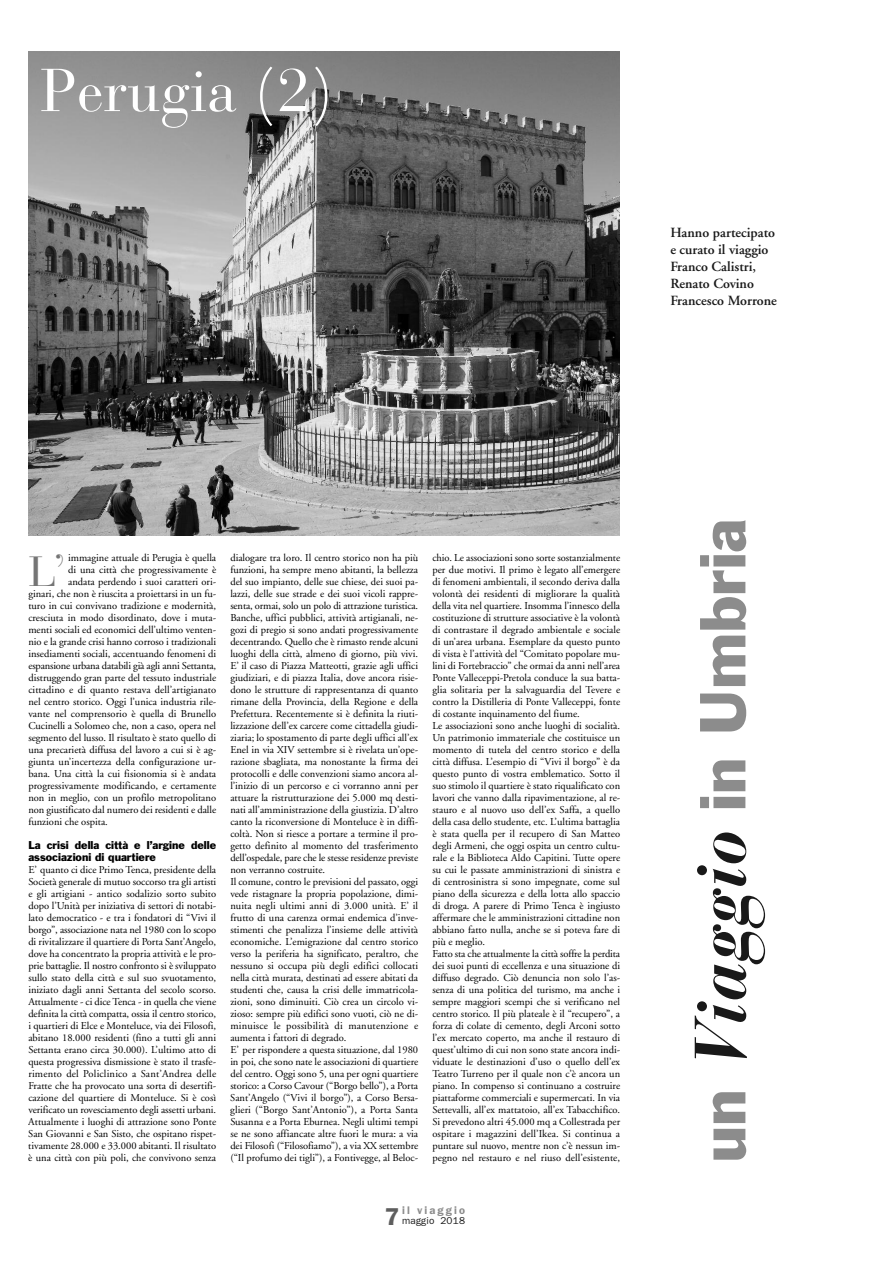
<style>
.page{position:relative;width:879px;height:1276px;background:#fff}
.page>*{position:absolute;margin:0;border:0;box-sizing:border-box;transform-origin:0 0}
.t1{font:60px "Franklin Gothic Std";color:#8c8c8c}
.t2{font:60px "Bauer Bodoni";color:#fff}
.t3{font:41.9px "Bauer Bodoni";color:#757575}
.t4{font:600 24.5px "ITC Franklin Gothic Std";color:#5e5e5e}
.t5{font:600 14px/17px "Adobe Garamond";color:#191919}
.t6{font:600 11.1px "ITC Franklin Gothic Std";letter-spacing:.19em;color:#8c8c8c}
.t7{font:10.5px/12px "Adobe Garamond";color:#000}
.t8{font:10.5px/12px "Franklin Gothic Std";color:#000}
.t9{font:10px "ITC Franklin Gothic Std";letter-spacing:.02em;color:#191919}
.s1{font-size:44px}
.s2{font-family:"Bauer Bodoni";font-weight:700;font-style:italic;font-size:72px;color:#191919}
</style>
<div class="page">
<img style="left:28px;top:51px;width:592px;height:484px">
<h1 class="t2" style="left:40px;top:55px;width:295px">Perugia (2)</h1>
<h3 class="t5" style="left:670px;top:224px;width:108px">Hanno partecipato e curato il viaggio<br>Franco Calistri,<br>Renato Covino<br>Francesco Morrone</h3>
<p class="t7" style="left:68px;top:552px;width:150px">immagine attuale di Perugia è quella</p>
<p class="t7" style="left:68px;top:564px;width:150px">di una città che progressivamente è</p>
<p class="t7" style="left:68px;top:576px;width:150px">andata perdendo i suoi caratteri ori-</p>
<p class="t7" style="left:28px;top:588px;width:189px">ginari, che non è riuscita a proiettarsi in un fu-</p>
<p class="t7" style="left:28px;top:600px;width:189px">turo in cui convivano tradizione e modernità,</p>
<p class="t7" style="left:28px;top:612px;width:189px">cresciuta in modo disordinato, dove i muta-</p>
<p class="t7" style="left:28px;top:624px;width:189px">menti sociali ed economici dell’ultimo venten-</p>
<p class="t7" style="left:28px;top:636px;width:189px">nio e la grande crisi hanno corroso i tradizionali</p>
<p class="t7" style="left:28px;top:648px;width:189px">insediamenti sociali, accentuando fenomeni di</p>
<p class="t7" style="left:28px;top:660px;width:189px">espansione urbana databili già agli anni Settanta,</p>
<p class="t7" style="left:28px;top:672px;width:189px">distruggendo gran parte del tessuto industriale</p>
<p class="t7" style="left:28px;top:684px;width:189px">cittadino e di quanto restava dell’artigianato</p>
<p class="t7" style="left:28px;top:696px;width:189px">nel centro storico. Oggi l’unica industria rile-</p>
<p class="t7" style="left:28px;top:708px;width:189px">vante nel comprensorio è quella di Brunello</p>
<p class="t7" style="left:28px;top:720px;width:189px">Cucinelli a Solomeo che, non a caso, opera nel</p>
<p class="t7" style="left:28px;top:732px;width:189px">segmento del lusso. Il risultato è stato quello di</p>
<p class="t7" style="left:28px;top:744px;width:189px">una precarietà diffusa del lavoro a cui si è ag-</p>
<p class="t7" style="left:28px;top:756px;width:189px">giunta un’incertezza della configurazione ur-</p>
<p class="t7" style="left:28px;top:768px;width:189px">bana. Una città la cui fisionomia si è andata</p>
<p class="t7" style="left:28px;top:780px;width:189px">progressivamente modificando, e certamente</p>
<p class="t7" style="left:28px;top:792px;width:189px">non in meglio, con un profilo metropolitano</p>
<p class="t7" style="left:28px;top:804px;width:189px">non giustificato dal numero dei residenti e dalle</p>
<p class="t7" style="left:28px;top:816px;width:81px">funzioni che ospita.</p>
<p class="t8" style="left:28px;top:839px;width:189px">La crisi della città e l’argine delle associazioni di quartiere</p>
<p class="t7" style="left:28px;top:864px;width:189px;text-align:justify">E’ quanto ci dice Primo Tenca, presidente della Società generale di mutuo soccorso tra gli artisti e gli artigiani - antico sodalizio sorto subito dopo l’Unità per iniziativa di settori di notabi&shy;lato democratico - e tra i fondatori di “Vivi il borgo”, associazione nata nel 1980 con lo scopo di rivitalizzare il quartiere di Porta Sant’Angelo, dove ha concentrato la propria attività e le pro&shy;prie battaglie. Il nostro confronto si è sviluppato sullo stato della città e sul suo svuotamento, iniziato dagli anni Settanta del secolo scorso.<br>Attualmente - ci dice Tenca - in quella che viene definita la città compatta, ossia il centro storico, i quartieri di Elce e Monteluce, via dei Filosofi, abitano 18.000 residenti (fino a tutti gli anni Settanta erano circa 30.000). L’ultimo atto di questa progressiva dismissione è stato il trasfe&shy;rimento del Policlinico a Sant’Andrea delle Fratte che ha provocato una sorta di desertifi&shy;cazione del quartiere di Monteluce. Si è così verificato un rovesciamento degli assetti urbani.<br>Attualmente i luoghi di attrazione sono Ponte San Giovanni e San Sisto, che ospitano rispet&shy;tivamente 28.000 e 33.000 abitanti. Il risultato è una città con più poli, che convivono senza</p>
<h2 class="t3" style="left:28px;top:546px;width:39px">L<span class="s1">’</span></h2>
<p class="t7" style="left:230px;top:552px;width:189px">dialogare tra loro. Il centro storico non ha più funzioni, ha sempre meno abitanti, la bellezza del suo impianto, delle sue chiese, dei suoi pa&shy;lazzi, delle sue strade e dei suoi vicoli rappre&shy;senta, ormai, solo un polo di attrazione turistica.<br>Banche, uffici pubblici, attività artigianali, ne&shy;gozi di pregio si sono andati progressivamente decentrando. Quello che è rimasto rende alcuni luoghi della città, almeno di giorno, più vivi.<br>E’ il caso di Piazza Matteotti, grazie agli uffici giudiziari, e di piazza Italia, dove ancora risie&shy;dono le strutture di rappresentanza di quanto rimane della Provincia, della Regione e della Prefettura. Recentemente si è definita la riuti&shy;lizzazione dell’ex carcere come cittadella giudi&shy;ziaria; lo spostamento di parte degli uffici all’ex Enel in via XIV settembre si è rivelata un’ope&shy;razione sbagliata, ma nonostante la firma dei protocolli e delle convenzioni siamo ancora al&shy;l’inizio di un percorso e ci vorranno anni per attuare la ristrutturazione dei 5.000 mq desti&shy;nati all’amministrazione della giustizia. D’altro canto la riconversione di Monteluce è in diffi&shy;coltà. Non si riesce a portare a termine il pro&shy;getto definito al momento del trasferimento dell’ospedale, pare che le stesse residenze previste non verranno costruite.<br>Il comune, contro le previsioni del passato, oggi vede ristagnare la propria popolazione, dimi&shy;nuita negli ultimi anni di 3.000 unità. E’ il frutto di una carenza ormai endemica d’inve&shy;stimenti che penalizza l’insieme delle attività economiche. L’emigrazione dal centro storico verso la periferia ha significato, peraltro, che nessuno si occupa più degli edifici collocati nella città murata, destinati ad essere abitati da studenti che, causa la crisi delle immatricola&shy;zioni, sono diminuiti. Ciò crea un circolo vi&shy;zioso: sempre più edifici sono vuoti, ciò ne di&shy;minuisce le possibilità di manutenzione e aumenta i fattori di degrado.<br>E’ per rispondere a questa situazione, dal 1980 in poi, che sono nate le associazioni di quartiere del centro. Oggi sono 5, una per ogni quartiere storico: a Corso Cavour (“Borgo bello”), a Porta Sant’Angelo (“Vivi il borgo”), a Corso Bersa&shy;glieri (“Borgo Sant’Antonio”), a Porta Santa Susanna e a Porta Eburnea. Negli ultimi tempi se ne sono affiancate altre fuori le mura: a via dei Filosofi (“Filosofiamo”), a via XX settembre (“Il profumo dei tigli”), a Fontivegge, al Beloc-</p>
<p class="t7" style="left:432px;top:552px;width:189px">chio. Le associazioni sono sorte sostanzialmente per due motivi. Il primo è legato all’emergere di fenomeni ambientali, il secondo deriva dalla volontà dei residenti di migliorare la qualità della vita nel quartiere. Insomma l’innesco della costituzione di strutture associative è la volontà di contrastare il degrado ambientale e sociale di un’area urbana. Esemplare da questo punto di vista è l’attività del “Comitato popolare mu&shy;lini di Fortebraccio” che ormai da anni nell’area Ponte Valleceppi-Pretola conduce la sua batta&shy;glia solitaria per la salvaguardia del Tevere e contro la Distilleria di Ponte Valleceppi, fonte di costante inquinamento del fiume.<br>Le associazioni sono anche luoghi di socialità.<br>Un patrimonio immateriale che costituisce un momento di tutela del centro storico e della città diffusa. L’esempio di “Vivi il borgo” è da questo punto di vostra emblematico. Sotto il suo stimolo il quartiere è stato riqualificato con lavori che vanno dalla ripavimentazione, al re&shy;stauro e al nuovo uso dell’ex Saffa, a quello della casa dello studente, etc. L’ultima battaglia è stata quella per il recupero di San Matteo degli Armeni, che oggi ospita un centro cultu&shy;rale e la Biblioteca Aldo Capitini. Tutte opere su cui le passate amministrazioni di sinistra e di centrosinistra si sono impegnate, come sul piano della sicurezza e della lotta allo spaccio di droga. A parere di Primo Tenca è ingiusto affermare che le amministrazioni cittadine non abbiano fatto nulla, anche se si poteva fare di più e meglio.<br>Fatto sta che attualmente la città soffre la perdita dei suoi punti di eccellenza e una situazione di diffuso degrado. Ciò denuncia non solo l’as&shy;senza di una politica del turismo, ma anche i sempre maggiori scempi che si verificano nel centro storico. Il più plateale è il “recupero”, a forza di colate di cemento, degli Arconi sotto l’ex mercato coperto, ma anche il restauro di quest’ultimo di cui non sono state ancora indi&shy;viduate le destinazioni d’uso o quello dell’ex Teatro Turreno per il quale non c’è ancora un piano. In compenso si continuano a costruire piattaforme commerciali e supermercati. In via Settevalli, all’ex mattatoio, all’ex Tabacchifico.<br>Si prevedono altri 45.000 mq a Collestrada per ospitare i magazzini dell’Ikea. Si continua a puntare sul nuovo, mentre non c’è nessun im&shy;pegno nel restauro e nel riuso dell’esistente,</p>
<h3 class="t4" style="left:384px;top:1202px;width:16px">7</h3>
<p class="t6" style="left:402px;top:1203px;width:64px">il viaggio</p>
<p class="t9" style="left:402px;top:1215px;width:64px">maggio 2018</p>
<h1 class="t1" style="left:684px;top:1162px;width:645px;rotate:-90deg">un <span class="s2">Viaggio</span> in Umbria</h1>
</div>
